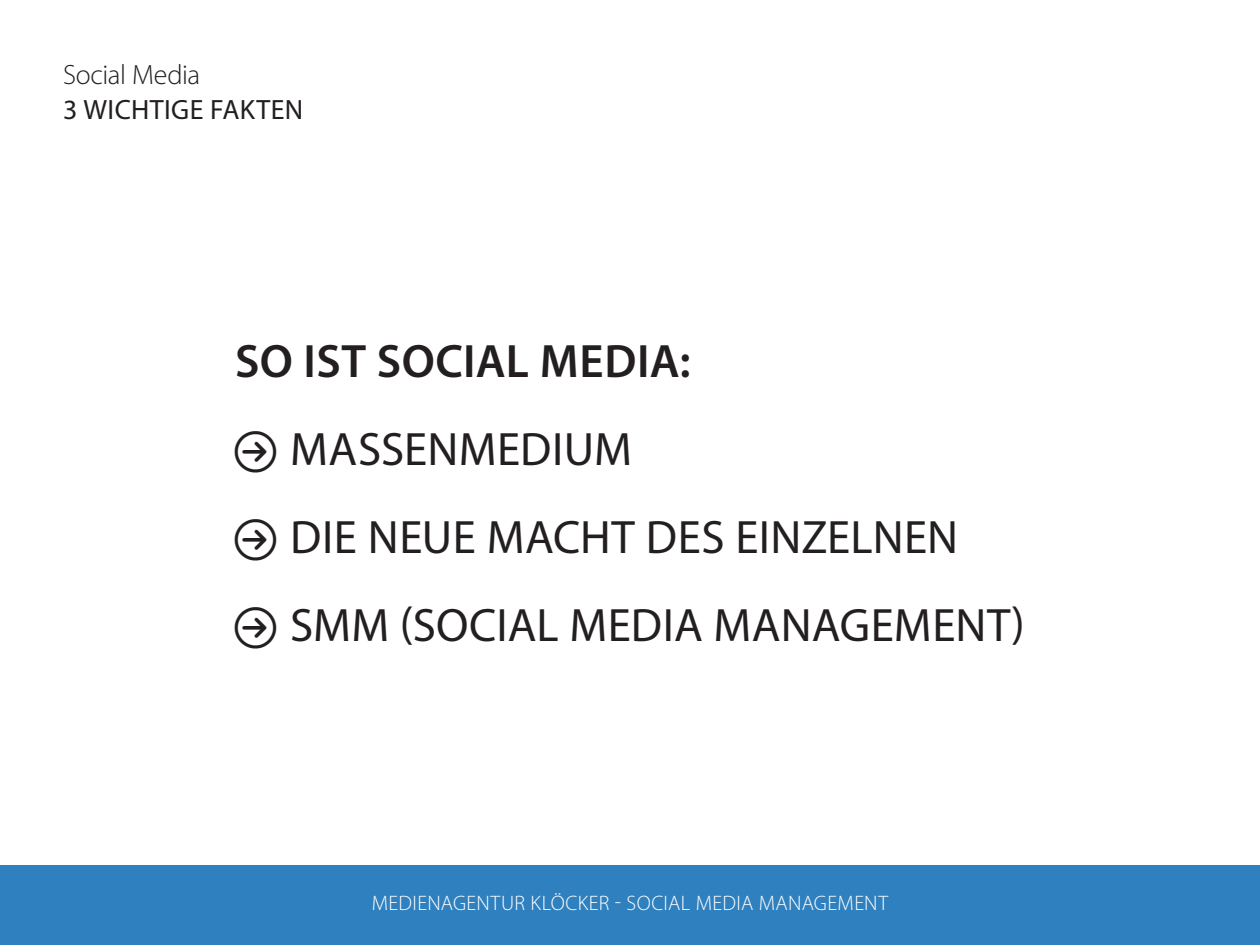
<style>
.page{position:relative;width:1260px;height:945px;background:#fff}
.page>*{position:absolute;margin:0;border:0;box-sizing:border-box;transform-origin:0 0}
.t1{font:47.07px/88.2px "Myriad Pro";letter-spacing:.005em;color:#231f20}
.t2{font:28px "Myriad Pro";letter-spacing:.015em;color:#231f20}
.t3{font:300 28px "Myriad Pro";letter-spacing:-.015em;color:#231f20}
.t4{font:300 21px "Myriad Pro";letter-spacing:.015em;color:#fff}
.s1{font-weight:600}
.s2{font-family:"Arrowstfb";font-size:41.12px}
</style>
<div class="page">
<div style="left:0;top:865px;width:1260px;height:80px;background:#2f80bf"></div>
<p class="t3" style="left:63px;top:59px;width:139px">Social Media</p>
<p class="t2" style="left:63px;top:92px;width:242px">3 WICHTIGE FAKTEN</p>
<p class="t1" style="left:235px;top:316px;width:792px"><span class="s1">SO IST SOCIAL MEDIA:<br></span><span class="s2">N</span> MASSENMEDIUM<br><span class="s2">N</span> DIE NEUE MACHT DES EINZELNEN<br><span class="s2">N</span> SMM (SOCIAL MEDIA MANAGEMENT)</p>
<p class="t4" style="left:372px;top:892px;width:518px">MEDIENAGENTUR KLÖCKER - SOCIAL MEDIA MANAGEMENT</p>
</div>
